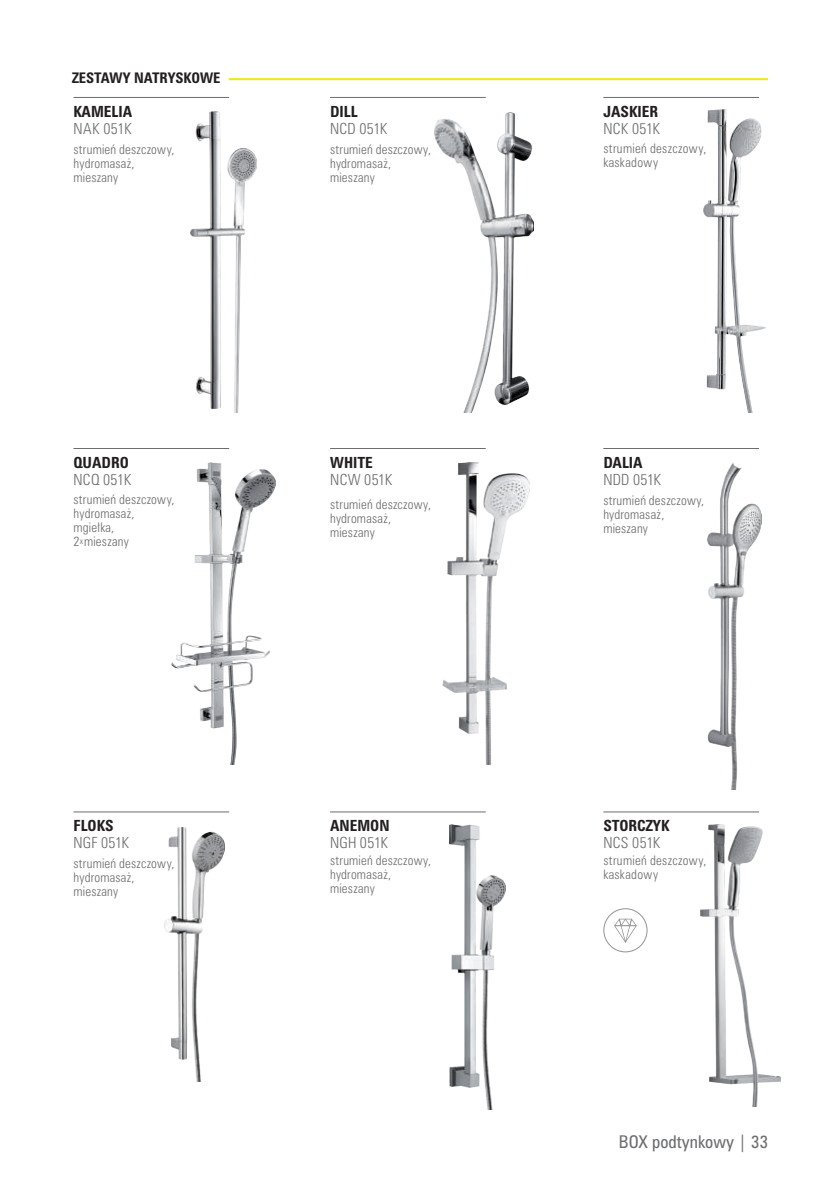
<style>
.page{position:relative;width:840px;height:1191px;background:#fff}
.page>*{position:absolute;margin:0;border:0;box-sizing:border-box;transform-origin:0 0}
.t1{font:16px "Zurich Cn PL";color:#6c6d70}
.t2{font:14px "Zurich Lt Cn PL";letter-spacing:-.03em;color:#6c6d70}
.t3{font:700 14px "Zurich Cn PL";color:#231f20}
.t4{font:700 13.4px "Zurich Cn PL";color:#231f20}
.t5{font:12px/14px "Zurich Lt Cn PL";letter-spacing:.02em;color:#6c6d70}
</style>
<div class="page">
<img style="left:703px;top:110px;width:62px;height:302px">
<hr style="left:603px;top:97px;width:155px;height:1px;background:#6c6d70">
<img style="left:190px;top:111px;width:66px;height:301px">
<hr style="left:73px;top:97px;width:156px;height:1px;background:#6c6d70">
<img style="left:434px;top:113px;width:98px;height:299px">
<hr style="left:330px;top:97px;width:155px;height:1px;background:#6c6d70">
<img style="left:442px;top:462px;width:86px;height:302px">
<hr style="left:330px;top:448px;width:155px;height:1px;background:#6c6d70">
<img style="left:171px;top:462px;width:104px;height:302px">
<hr style="left:73px;top:448px;width:156px;height:1px;background:#6c6d70">
<img style="left:707px;top:462px;width:54px;height:327px">
<hr style="left:603px;top:448px;width:155px;height:1px;background:#6c6d70">
<img style="left:164px;top:827px;width:60px;height:254px">
<hr style="left:73px;top:811px;width:156px;height:1px;background:#6c6d70">
<img style="left:449px;top:824px;width:56px;height:285px">
<hr style="left:330px;top:811px;width:155px;height:1px;background:#6c6d70">
<hr style="left:603px;top:811px;width:155px;height:1px;background:#6c6d70">
<img style="left:700px;top:824px;width:79px;height:282px">
<svg style="left:603px;top:908px;width:44px;height:44px"></svg>
<hr style="left:229px;top:78px;width:538px;height:2px;background:#ece810">
<p class="t4" style="left:72px;top:69px;width:150px">ZESTAWY NATRYSKOWE</p>
<p class="t3" style="left:73px;top:102px;width:10px">KAMELIA</p>
<p class="t2" style="left:73px;top:119px;width:60px">NAK 051K</p>
<p class="t5" style="left:73px;top:142px;width:102px">strumień deszczowy, hydromasaż, mieszany</p>
<p class="t3" style="left:73px;top:453px;width:20px">QUADRO</p>
<p class="t2" style="left:73px;top:470px;width:59px">NCQ 051K</p>
<p class="t5" style="left:73px;top:492px;width:102px">strumień deszczowy, hydromasaż, mgiełka,<br>2<sup>x</sup>mieszany</p>
<p class="t3" style="left:73px;top:816px;width:17px">FLOKS</p>
<p class="t2" style="left:73px;top:833px;width:57px">NGF 051K</p>
<p class="t5" style="left:73px;top:856px;width:102px">strumień deszczowy, hydromasaż, mieszany</p>
<p class="t3" style="left:330px;top:102px;width:8px">DILL</p>
<p class="t2" style="left:330px;top:119px;width:59px">NCD 051K</p>
<p class="t5" style="left:330px;top:142px;width:102px">strumień deszczowy, hydromasaż, mieszany</p>
<p class="t3" style="left:330px;top:453px;width:10px">WHITE</p>
<p class="t2" style="left:330px;top:470px;width:64px">NCW 051K</p>
<p class="t5" style="left:330px;top:497px;width:102px">strumień deszczowy, hydromasaż, mieszany</p>
<p class="t3" style="left:330px;top:816px;width:11px">ANEMON</p>
<p class="t2" style="left:330px;top:833px;width:60px">NGH 051K</p>
<p class="t5" style="left:330px;top:853px;width:102px">strumień deszczowy, hydromasaż, mieszany</p>
<p class="t3" style="left:603px;top:102px;width:17px">JASKIER</p>
<p class="t2" style="left:603px;top:119px;width:58px">NCK 051K</p>
<p class="t5" style="left:603px;top:141px;width:104px">strumień deszczowy, kaskadowy</p>
<p class="t3" style="left:603px;top:453px;width:9px">DALIA</p>
<p class="t2" style="left:603px;top:470px;width:10px">NDD</p>
<p class="t2" style="left:632px;top:470px;width:30px">051K</p>
<p class="t5" style="left:603px;top:493px;width:102px">strumień deszczowy, hydromasaż, mieszany</p>
<p class="t3" style="left:603px;top:816px;width:10px">STORCZYK</p>
<p class="t2" style="left:603px;top:833px;width:59px">NCS 051K</p>
<p class="t5" style="left:603px;top:853px;width:104px">strumień deszczowy, kaskadowy</p>
<h1 class="t1" style="left:618px;top:1131px;width:150px">BOX podtynkowy | 33</h1>
</div>
